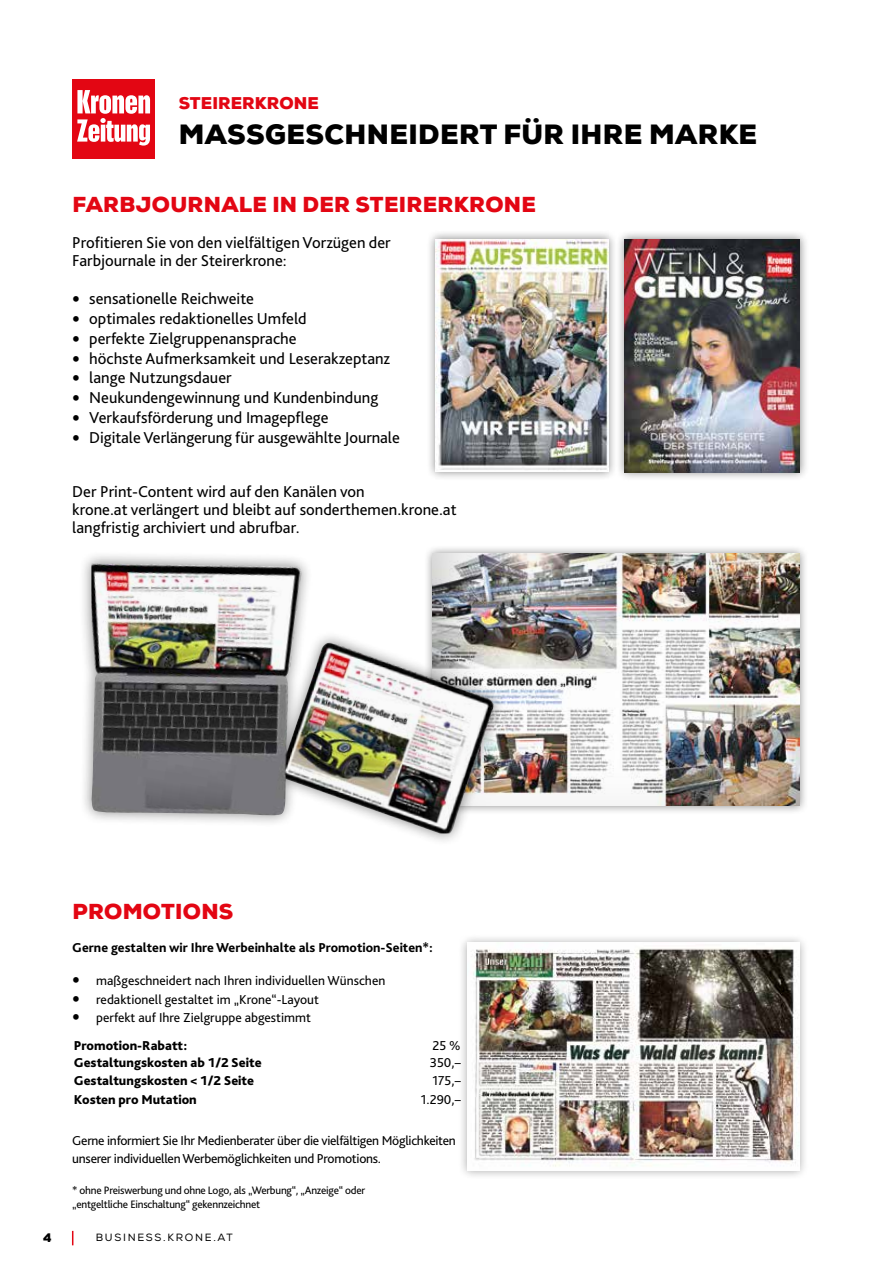
<style>
.page{position:relative;width:893px;height:1263px;background:#fff}
.page>*{position:absolute;margin:0;border:0;box-sizing:border-box;transform-origin:0 0}
.t1{font:900 27px "Nexa";letter-spacing:.015em;color:#000}
.t2{font:900 21px "Nexa";letter-spacing:.015em;color:#e30613}
.t3{font:16.5px/18px "Bliss Pro";color:#000}
.t4{font:900 16.5px "Nexa";letter-spacing:.005em;color:#e30613}
.t5{font:13.5px/18px "Bliss Pro";letter-spacing:-.02em;color:#000}
.t6{font:13.5px "Bliss Pro";color:#000}
.t7{font:800 13.5px "Bliss Pro";color:#000}
.t8{font:800 13.5px "Bliss Pro";color:#000}
.t9{font:900 12px "Nexa";color:#000}
.t10{font:11.25px/13.5px "Bliss Pro";letter-spacing:-.02em;color:#000}
.t11{font:10.5px "Nexa";letter-spacing:.165em;color:#000}
.s1{font-size:25.5px}
</style>
<div class="page">
<svg style="left:72px;top:1231px;width:1px;height:14px"></svg>
<div style="left:426px;top:230px;width:191px;height:251px;background:#000;opacity:.45"></div>
<img style="left:435px;top:239px;width:173px;height:233px">
<div style="left:615px;top:230px;width:194px;height:251px;background:#000;opacity:.45"></div>
<img style="left:624px;top:239px;width:176px;height:233px">
<div style="left:424px;top:545px;width:385px;height:270px;background:#000;opacity:.45"></div>
<div style="left:430px;top:552px;width:370px;height:255px;background:#000;opacity:.21"></div>
<div style="left:458px;top:933px;width:351px;height:247px;background:#000;opacity:.35"></div>
<img style="left:468px;top:943px;width:331px;height:227px">
<div style="left:79px;top:551px;width:427px;height:295px;background:#000;opacity:.45"></div>
<img style="left:89px;top:563px;width:406px;height:270px">
<div style="left:72px;top:79px;width:83px;height:80px;background:#e30613"></div>
<svg style="left:77px;top:90px;width:73px;height:56px"></svg>
<p class="t4" style="left:179px;top:92px;width:142px">STEIRERKRONE</p>
<h1 class="t1" style="left:179px;top:117px;width:580px">MASSGESCHNEIDERT FÜR IHRE MARKE</h1>
<p class="t2" style="left:72px;top:191px;width:465px">FARBJOURNALE IN DER STEIRERKRONE</p>
<p class="t3" style="left:72px;top:234px;width:320px">Profitieren Sie von den vielfältigen Vorzügen der<br>Farbjournale in der Steirerkrone:</p>
<p class="t3" style="left:72px;top:290px;width:183px"><span class="s1">•</span> sensationelle Reichweite</p>
<p class="t3" style="left:72px;top:310px;width:236px"><span class="s1">•</span> optimales redaktionelles Umfeld</p>
<p class="t3" style="left:72px;top:329px;width:226px"><span class="s1">•</span> perfekte Zielgruppenansprache</p>
<p class="t3" style="left:72px;top:349px;width:319px"><span class="s1">•</span> höchste Aufmerksamkeit und Leserakzeptanz</p>
<p class="t3" style="left:72px;top:369px;width:161px"><span class="s1">•</span> lange Nutzungsdauer</p>
<p class="t3" style="left:72px;top:389px;width:308px"><span class="s1">•</span> Neukundengewinnung und Kundenbindung</p>
<p class="t3" style="left:72px;top:409px;width:258px"><span class="s1">•</span> Verkaufsförderung und Imagepflege</p>
<p class="t3" style="left:72px;top:428px;width:329px"><span class="s1">•</span> Digitale Verlängerung für ausgewählte Journale</p>
<p class="t3" style="left:72px;top:482px;width:386px">Der Print-Content wird auf den Kanälen von<br>krone.at verlängert und bleibt auf sonderthemen.krone.at langfristig archiviert und abrufbar.</p>
<p class="t2" style="left:72px;top:898px;width:162px">PROMOTIONS</p>
<p class="t8" style="left:72px;top:939px;width:362px">Gerne gestalten wir Ihre Werbeinhalte als Promotion-Seiten*:</p>
<p class="t6" style="left:72px;top:972px;width:315px"><span class="s1">•</span> maßgeschneidert nach Ihren individuellen Wünschen</p>
<p class="t6" style="left:72px;top:991px;width:248px"><span class="s1">•</span> redaktionell gestaltet im „Krone“-Layout</p>
<p class="t6" style="left:72px;top:1009px;width:240px"><span class="s1">•</span> perfekt auf Ihre Zielgruppe abgestimmt</p>
<p class="t7" style="left:74px;top:1037px;width:115px">Promotion-Rabatt:</p>
<p class="t5" style="left:432px;top:1036px;width:30px">25 %</p>
<p class="t7" style="left:74px;top:1054px;width:189px">Gestaltungskosten ab 1/2 Seite</p>
<p class="t5" style="left:430px;top:1053px;width:32px">350,–</p>
<p class="t7" style="left:74px;top:1072px;width:182px">Gestaltungskosten &lt; 1/2 Seite</p>
<p class="t5" style="left:432px;top:1071px;width:30px">175,–</p>
<p class="t7" style="left:74px;top:1091px;width:124px">Kosten pro Mutation</p>
<p class="t5" style="left:421px;top:1091px;width:41px">1.290,–</p>
<p class="t5" style="left:72px;top:1131px;width:385px">Gerne informiert Sie Ihr Medienberater über die vielfältigen Möglichkeiten unserer individuellen Werbemöglichkeiten und Promotions.</p>
<p class="t10" style="left:72px;top:1184px;width:294px">* ohne Preiswerbung und ohne Logo, als „Werbung“, „Anzeige“ oder „entgeltliche Einschaltung“ gekennzeichnet</p>
<p class="t9" style="left:43px;top:1229px;width:10px">4</p>
<p class="t11" style="left:96px;top:1231px;width:139px">BUSINESS.KRONE.AT</p>
</div>
